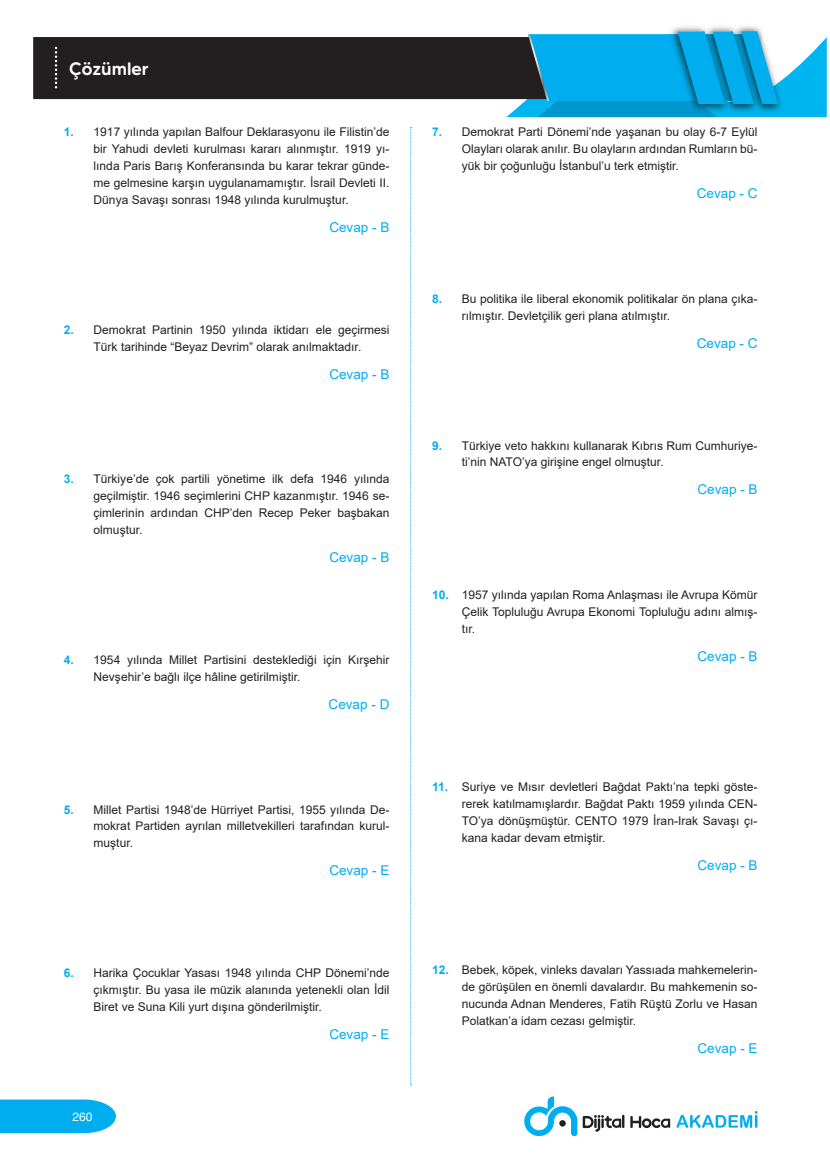
<style>
.page{position:relative;width:830px;height:1170px;background:#fff}
.page>*{position:absolute;margin:0;border:0;box-sizing:border-box;transform-origin:0 0}
.t1{font:500 18px "MADE Tommy Soft";color:#fff}
.CEVAP{font:13.5px "Arial";color:#00aeef}
.t2{font:12px/17px "Arial";color:#231f20;text-align:justify}
.t3{font:12px "yargi Helvetica";color:#fff}
.s1{font-weight:700;color:#00aeef}
</style>
<div class="page">
<svg style="left:0;top:1099px;width:116px;height:33px;background:#11b3f0"></svg>
<svg style="left:676px;top:1111px;width:81px;height:16px"></svg>
<svg style="left:630px;top:1116px;width:39px;height:12px"></svg>
<svg style="left:524px;top:1096px;width:100px;height:39px"></svg>
<svg style="left:410px;top:127px;width:1px;height:958px"></svg>
<div style="left:33px;top:37px;width:473px;height:62px;background:#231f20"></div>
<svg style="left:506px;top:26px;width:320px;height:91px;background:#2babda"></svg>
<svg style="left:55px;top:47px;width:2px;height:41px"></svg>
<h1 class="t1" style="left:69px;top:57px;width:81px">Çözümler</h1>
<p class="t2" style="left:94px;top:124px;width:297px;text-indent:-30px"><span class="s1">1.</span> 1917 yılında yapılan Balfour Deklarasyonu ile Filistin’de bir Yahudi devleti kurulması kararı alınmıştır. 1919 yı&shy;lında Paris Barış Konferansında bu karar tekrar günde&shy;me gelmesine karşın uygulanamamıştır. İsrail Devleti II.<br>Dünya Savaşı sonrası 1948 yılında kurulmuştur.</p>
<p class="CEVAP" style="left:329px;top:218px;width:62px">Cevap - B</p>
<p class="t2" style="left:64px;top:321px;width:327px;text-align:center"><span class="s1">2.</span> Demokrat Partinin 1950 yılında iktidarı ele geçirmesi<br>Türk tarihinde “Beyaz Devrim” olarak anılmaktadır.</p>
<p class="CEVAP" style="left:329px;top:365px;width:62px">Cevap - B</p>
<p class="t2" style="left:94px;top:470px;width:297px;text-indent:-30px"><span class="s1">3.</span> Türkiye’de çok partili yönetime ilk defa 1946 yılında geçilmiştir. 1946 seçimlerini CHP kazanmıştır. 1946 se&shy;çimlerinin ardından CHP’den Recep Peker başbakan olmuştur.</p>
<p class="CEVAP" style="left:329px;top:548px;width:62px">Cevap - B</p>
<p class="t2" style="left:94px;top:651px;width:297px;text-indent:-30px"><span class="s1">4.</span> 1954 yılında Millet Partisini desteklediği için Kırşehir<br>Nevşehir’e bağlı ilçe hâline getirilmiştir.</p>
<p class="CEVAP" style="left:328px;top:695px;width:62px">Cevap - D</p>
<p class="t2" style="left:94px;top:800px;width:297px;text-indent:-30px"><span class="s1">5.</span> Millet Partisi 1948’de Hürriyet Partisi, 1955 yılında De&shy;mokrat Partiden ayrılan milletvekilleri tarafından kurul&shy;muştur.</p>
<p class="CEVAP" style="left:329px;top:861px;width:62px">Cevap - E</p>
<p class="t2" style="left:94px;top:964px;width:297px;text-indent:-30px"><span class="s1">6.</span> Harika Çocuklar Yasası 1948 yılında CHP Dönemi’nde çıkmıştır. Bu yasa ile müzik alanında yetenekli olan İdil Biret ve Suna Kili yurt dışına gönderilmiştir.</p>
<p class="CEVAP" style="left:329px;top:1025px;width:62px">Cevap - E</p>
<p class="t3" style="left:72px;top:1109px;width:22px">260</p>
<p class="t2" style="left:461px;top:124px;width:297px;text-indent:-30px"><span class="s1">7.</span> Demokrat Parti Dönemi’nde yaşanan bu olay 6-7 Eylül Olayları olarak anılır. Bu olayların ardından Rumların bü&shy;yük bir çoğunluğu İstanbul’u terk etmiştir.</p>
<p class="CEVAP" style="left:696px;top:184px;width:62px">Cevap - C</p>
<p class="t2" style="left:461px;top:290px;width:297px;text-indent:-30px"><span class="s1">8.</span> Bu politika ile liberal ekonomik politikalar ön plana çıka&shy;rılmıştır. Devletçilik geri plana atılmıştır.</p>
<p class="CEVAP" style="left:696px;top:333px;width:62px">Cevap - C</p>
<p class="t2" style="left:461px;top:436px;width:297px;text-indent:-30px"><span class="s1">9.</span> Türkiye veto hakkını kullanarak Kıbrıs Rum Cumhuriye&shy;ti’nin NATO’ya girişine engel olmuştur.</p>
<p class="CEVAP" style="left:697px;top:480px;width:62px">Cevap - B</p>
<p class="t2" style="left:461px;top:586px;width:297px;text-indent:-30px"><span class="s1">10.</span> 1957 yılında yapılan Roma Anlaşması ile Avrupa Kömür Çelik Topluluğu Avrupa Ekonomi Topluluğu adını almış&shy;tır.</p>
<p class="CEVAP" style="left:697px;top:646px;width:62px">Cevap - B</p>
<p class="t2" style="left:461px;top:777px;width:297px;text-indent:-30px"><span class="s1">11.</span> Suriye ve Mısır devletleri Bağdat Paktı’na tepki göste&shy;rerek katılmamışlardır. Bağdat Paktı 1959 yılında CEN-TO’ya dönüşmüştür. CENTO 1979 İran-Irak Savaşı çı&shy;kana kadar devam etmiştir.</p>
<p class="CEVAP" style="left:697px;top:855px;width:62px">Cevap - B</p>
<p class="t2" style="left:461px;top:961px;width:297px;text-indent:-30px"><span class="s1">12.</span> Bebek, köpek, vinleks davaları Yassıada mahkemelerin&shy;de görüşülen en önemli davalardır. Bu mahkemenin so&shy;nucunda Adnan Menderes, Fatih Rüştü Zorlu ve Hasan Polatkan’a idam cezası gelmiştir.</p>
<p class="CEVAP" style="left:697px;top:1038px;width:62px">Cevap - E</p>
</div>
